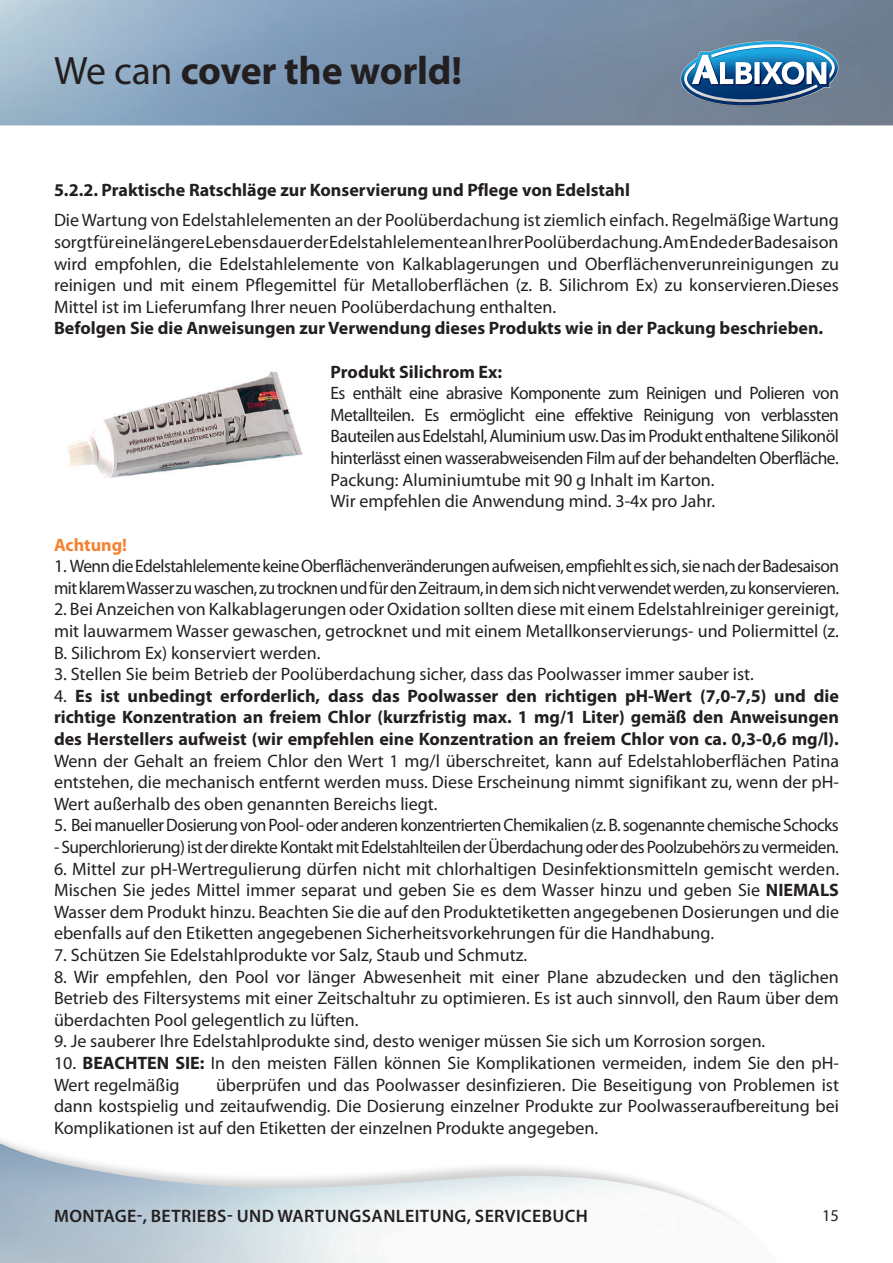
<style>
.page{position:relative;width:893px;height:1263px;background:#fff}
.page>*{position:absolute;margin:0;border:0;box-sizing:border-box;transform-origin:0 0}
.t1{font:700 39.75px "Myriad Pro";letter-spacing:-.005em;color:#231f20}
.ZAKLADNI_TEXT{font:18px/21.6px "Myriad Pro";color:#231f20;text-align:justify}
.ZAKLADNI_TEXT-2{font:700 18px/21.6px "Myriad Pro";color:#231f20;text-align:justify}
.ZAKLADNI_TEXT-3{font:18px/21.6px "Myriad Pro";letter-spacing:-.03em;color:#231f20}
.TITULEK_MENSI{font:700 18px "Myriad Pro";color:#231f20}
.t2{font:600 18px "Myriad Pro";letter-spacing:.02em;color:#231f20}
.ZAKLADNI_TEXT-4{font:700 18px "Myriad Pro";color:#f48232}
.t3{font:16.5px "Myriad Pro";color:#231f20}
.s1{font-weight:400}
.s2{font-weight:700}
</style>
<div class="page">
<svg style="left:680px;top:40px;width:159px;height:66px"></svg>
<img style="left:67px;top:371px;width:236px;height:107px">
<h1 class="t1" style="left:54px;top:45px;width:410px"><span class="s1">We can</span> cover the world!</h1>
<p class="TITULEK_MENSI" style="left:54px;top:179px;width:578px">5.2.2. Praktische Ratschläge zur Konservierung und Pflege von Edelstahl</p>
<p class="ZAKLADNI_TEXT" style="left:54px;top:209px;width:786px">Die Wartung von Edelstahlelementen an der Poolüberdachung ist ziemlich einfach. Regelmäßige Wartung sorgt für eine längere Lebensdauer der Edelstahlelemente an Ihrer Poolüberdachung. Am Ende der Badesaison wird empfohlen, die Edelstahlelemente von Kalkablagerungen und Oberflächenverunreinigungen zu reinigen und mit einem Pflegemittel für Metalloberflächen (z. B. Silichrom Ex) zu konservieren.Dieses Mittel ist im Lieferumfang Ihrer neuen Poolüberdachung enthalten.</p>
<p class="ZAKLADNI_TEXT-2" style="left:54px;top:317px;width:771px">Befolgen Sie die Anweisungen zur Verwendung dieses Produkts wie in der Packung beschrieben.</p>
<p class="ZAKLADNI_TEXT-2" style="left:331px;top:360px;width:173px">Produkt Silichrom Ex:</p>
<p class="ZAKLADNI_TEXT" style="left:331px;top:382px;width:510px">Es enthält eine abrasive Komponente zum Reinigen und Polieren von Metallteilen. Es ermöglicht eine effektive Reinigung von verblassten Bauteilen aus Edelstahl, Aluminium usw. Das im Produkt enthaltene Silikonöl hinterlässt einen wasserabweisenden Film auf der behandelten Oberfläche.</p>
<p class="ZAKLADNI_TEXT" style="left:331px;top:469px;width:386px">Packung: Aluminiumtube mit 90 g Inhalt im Karton.</p>
<p class="ZAKLADNI_TEXT" style="left:331px;top:490px;width:386px">Wir empfehlen die Anwendung mind. 3-4x pro Jahr.</p>
<p class="ZAKLADNI_TEXT-4" style="left:54px;top:533px;width:75px">Achtung!</p>
<p class="ZAKLADNI_TEXT-3" style="left:54px;top:555px;width:786px">1. Wenn die Edelstahlelemente keine Oberflächenveränderungen aufweisen, empfiehlt es sich, sie nach der Badesaison mit klarem Wasser zu waschen, zu trocknen und für den Zeitraum, in dem sich nicht verwendet werden, zu konservieren.</p>
<p class="ZAKLADNI_TEXT" style="left:54px;top:598px;width:786px">2. Bei Anzeichen von Kalkablagerungen oder Oxidation sollten diese mit einem Edelstahlreiniger gereinigt, mit lauwarmem Wasser gewaschen, getrocknet und mit einem Metallkonservierungs- und Poliermittel (z.<br>B. Silichrom Ex) konserviert werden.</p>
<p class="ZAKLADNI_TEXT" style="left:54px;top:663px;width:701px">3. Stellen Sie beim Betrieb der Poolüberdachung sicher, dass das Poolwasser immer sauber ist.</p>
<p class="ZAKLADNI_TEXT-2" style="left:54px;top:684px;width:786px"><span class="s1">4.</span> Es ist unbedingt erforderlich, dass das Poolwasser den richtigen pH-Wert (7,0-7,5) und die richtige Konzentration an freiem Chlor (kurzfristig max. 1 mg/1 Liter) gemäß den Anweisungen des Herstellers aufweist (wir empfehlen eine Konzentration an freiem Chlor von ca. 0,3-0,6 mg/l).<br><span class="s1">Wenn der Gehalt an freiem Chlor den Wert 1 mg/l überschreitet, kann auf Edelstahloberflächen Patina entstehen, die mechanisch entfernt werden muss. Diese Erscheinung nimmt signifikant zu, wenn der pH-Wert außerhalb des oben genannten Bereichs liegt.</span></p>
<p class="ZAKLADNI_TEXT-3" style="left:54px;top:814px;width:786px">5. Bei manueller Dosierung von Pool- oder anderen konzentrierten Chemikalien (z. B. sogenannte chemische Schocks</p>
<p class="ZAKLADNI_TEXT-3" style="left:54px;top:836px;width:786px">- Superchlorierung) ist der direkte Kontakt mit Edelstahlteilen der Überdachung oder des Poolzubehörs zu vermeiden.</p>
<p class="ZAKLADNI_TEXT" style="left:54px;top:857px;width:786px">6. Mittel zur pH-Wertregulierung dürfen nicht mit chlorhaltigen Desinfektionsmitteln gemischt werden.<br>Mischen Sie jedes Mittel immer separat und geben Sie es dem Wasser hinzu und geben Sie <span class="s2">NIEMALS </span>Wasser dem Produkt hinzu. Beachten Sie die auf den Produktetiketten angegebenen Dosierungen und die ebenfalls auf den Etiketten angegebenen Sicherheitsvorkehrungen für die Handhabung.</p>
<p class="ZAKLADNI_TEXT" style="left:54px;top:944px;width:475px">7. Schützen Sie Edelstahlprodukte vor Salz, Staub und Schmutz.</p>
<p class="ZAKLADNI_TEXT" style="left:54px;top:965px;width:786px">8. Wir empfehlen, den Pool vor länger Abwesenheit mit einer Plane abzudecken und den täglichen Betrieb des Filtersystems mit einer Zeitschaltuhr zu optimieren. Es ist auch sinnvoll, den Raum über dem überdachten Pool gelegentlich zu lüften.</p>
<p class="ZAKLADNI_TEXT" style="left:54px;top:1030px;width:713px">9. Je sauberer Ihre Edelstahlprodukte sind, desto weniger müssen Sie sich um Korrosion sorgen.</p>
<p class="ZAKLADNI_TEXT" style="left:54px;top:1052px;width:786px">10. <span class="s2">BEACHTEN SIE:</span> In den meisten Fällen können Sie Komplikationen vermeiden, indem Sie den pH-<br>Wert regelmäßig</p>
<p class="ZAKLADNI_TEXT" style="left:54px;top:1073px;width:786px;text-indent:162px">überprüfen und das Poolwasser desinfizieren. Die Beseitigung von Problemen ist dann kostspielig und zeitaufwendig. Die Dosierung einzelner Produkte zur Poolwasseraufbereitung bei Komplikationen ist auf den Etiketten der einzelnen Produkte angegeben.</p>
<p class="t2" style="left:54px;top:1205px;width:535px">MONTAGE-, BETRIEBS- UND WARTUNGSANLEITUNG, SERVICEBUCH</p>
<p class="t3" style="left:822px;top:1206px;width:18px">15</p>
</div>
